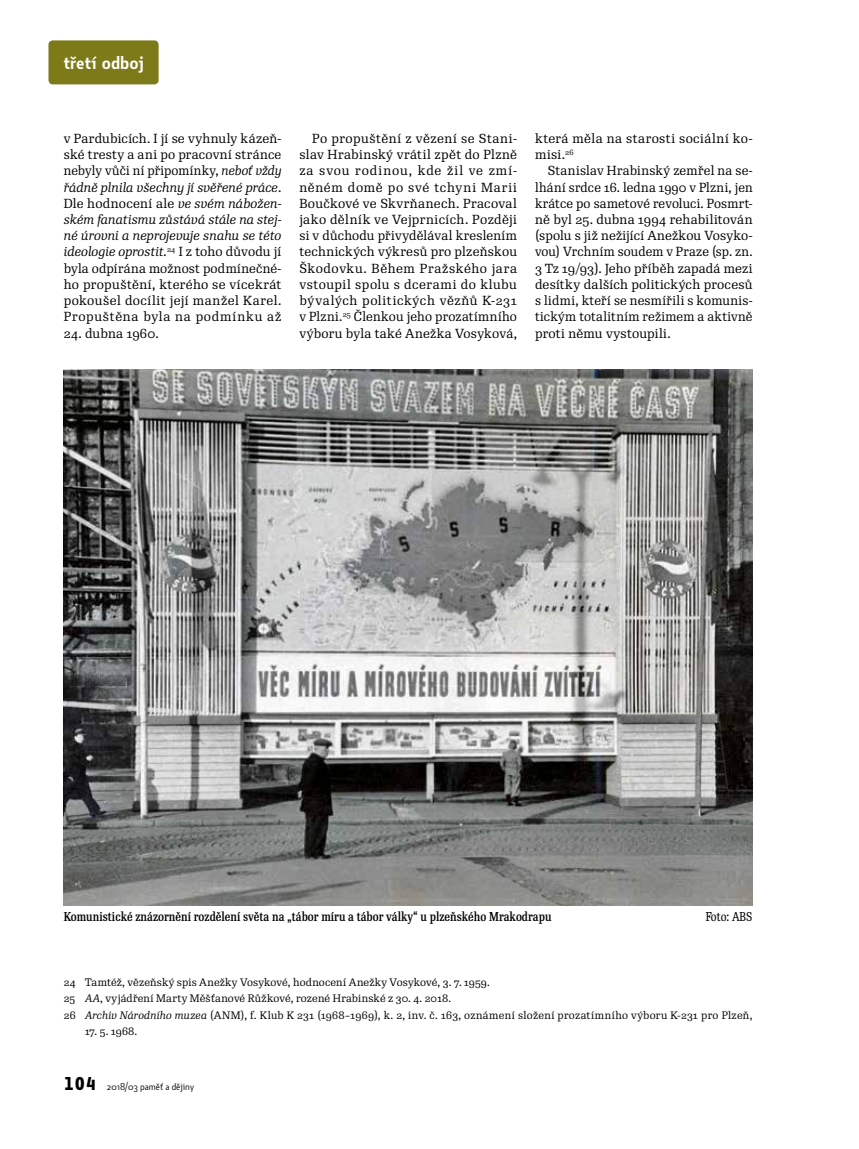
<style>
.page{position:relative;width:859px;height:1149px;background:#fff}
.page>*{position:absolute;margin:0;border:0;box-sizing:border-box;transform-origin:0 0}
.t1{font:600 18px "Botanika Std";letter-spacing:.005em;color:#fff}
.t2{font:12.75px/16.2px "Re Public Std";letter-spacing:.03em;color:#000;text-align:justify}
.t3{font:12.75px "Re Public Std";letter-spacing:.01em;color:#000}
.t4{font:500 12.45px "Re Public Std Cond";color:#000}
.t5{font:12.45px "Re Public Std Cond";color:#000}
.t6{font:10.5px/16.2px "Re Public Std";letter-spacing:.02em;color:#000}
.t7{font:9.75px "Botanika Std";color:#000}
.s1{font-style:italic}
.s2{font-family:"Botanika Mono";font-weight:700;font-size:18px}
</style>
<div class="page">
<div style="left:48px;top:40px;width:111px;height:44px;background:#7d7a1a;border-radius:4px"></div>
<img style="left:64px;top:370px;width:689px;height:534px">
<h1 class="t1" style="left:64px;top:50px;width:82px">třetí odboj</h1>
<p class="t2" style="left:64px;top:130px;width:219px">v Pardubicích. I jí se vyhnuly kázeň&shy;ské tresty a ani po pracovní stránce nebyly vůči ní připomínky, <span class="s1">neboť vždy řádně plnila všechny jí svěřené práce</span>.<br>Dle hodnocení ale <span class="s1">ve svém nábožen&shy;ském fanatismu zůstává stále na stej&shy;né úrovni a neprojevuje snahu se této ideologie oprostit.</span><sup>24</sup> I z toho důvodu jí byla odpírána možnost podmínečné&shy;ho propuštění, kterého se vícekrát pokoušel docílit její manžel Karel.<br>Propuštěna byla na podmínku až</p>
<p class="t3" style="left:64px;top:325px;width:96px">24. dubna 1960.</p>
<p class="t2" style="left:299px;top:130px;width:219px;text-indent:13px">Po propuštění z vězení se Stani&shy;slav Hrabinský vrátil zpět do Plzně za svou rodinou, kde žil ve zmí&shy;něném domě po své tchyni Marii Boučkové ve Skvrňanech. Pracoval jako dělník ve Vejprnicích. Později si v důchodu přivydělával kreslením technických výkresů pro plzeňskou Škodovku. Během Pražského jara vstoupil spolu s dcerami do klubu bývalých politických vězňů K-231 v Plzni.<sup>25</sup> Členkou jeho prozatímního výboru byla také Anežka Vosyková,</p>
<p class="t2" style="left:535px;top:130px;width:219px">která měla na starosti sociální ko&shy;misi.<sup>26</sup></p>
<p class="t2" style="left:535px;top:163px;width:219px;text-indent:13px">Stanislav Hrabinský zemřel na se&shy;lhání srdce 16. ledna 1990 v Plzni, jen krátce po sametové revoluci. Posmrt&shy;ně byl 25. dubna 1994 rehabilitován (spolu s již nežijící Anežkou Vosyko&shy;vou) Vrchním soudem v Praze (sp. zn.<br>3 Tz 19/93). Jeho příběh zapadá mezi desítky dalších politických procesů s lidmi, kteří se nesmířili s komunis&shy;tickým totalitním režimem a aktivně proti němu vystoupili.</p>
<p class="t4" style="left:64px;top:908px;width:489px">Komunistické znázornění rozdělení světa na „tábor míru a tábor války“ u plzeňského Mrakodrapu</p>
<p class="t5" style="left:706px;top:908px;width:48px">Foto: ABS</p>
<p class="t6" style="left:64px;top:974px;width:690px">24 Tamtéž, vězeňský spis Anežky Vosykové, hodnocení Anežky Vosykové, 3. 7. 1959.<br>25 <span class="s1">AA</span>, vyjádření Marty Měšťanové Růžkové, rozené Hrabinské z 30. 4. 2018.<br>26 <span class="s1">Archiv Národního muzea</span> (ANM), f. Klub K 231 (1968–1969), k. 2, inv. č. 163, oznámení složení prozatímního výboru K-231 pro Plzeň,</p>
<p class="t6" style="left:85px;top:1022px;width:54px">17. 5. 1968.</p>
<p class="t7" style="left:64px;top:1079px;width:132px"><span class="s2">104</span> 2018/03 paměť a dějiny</p>
</div>
